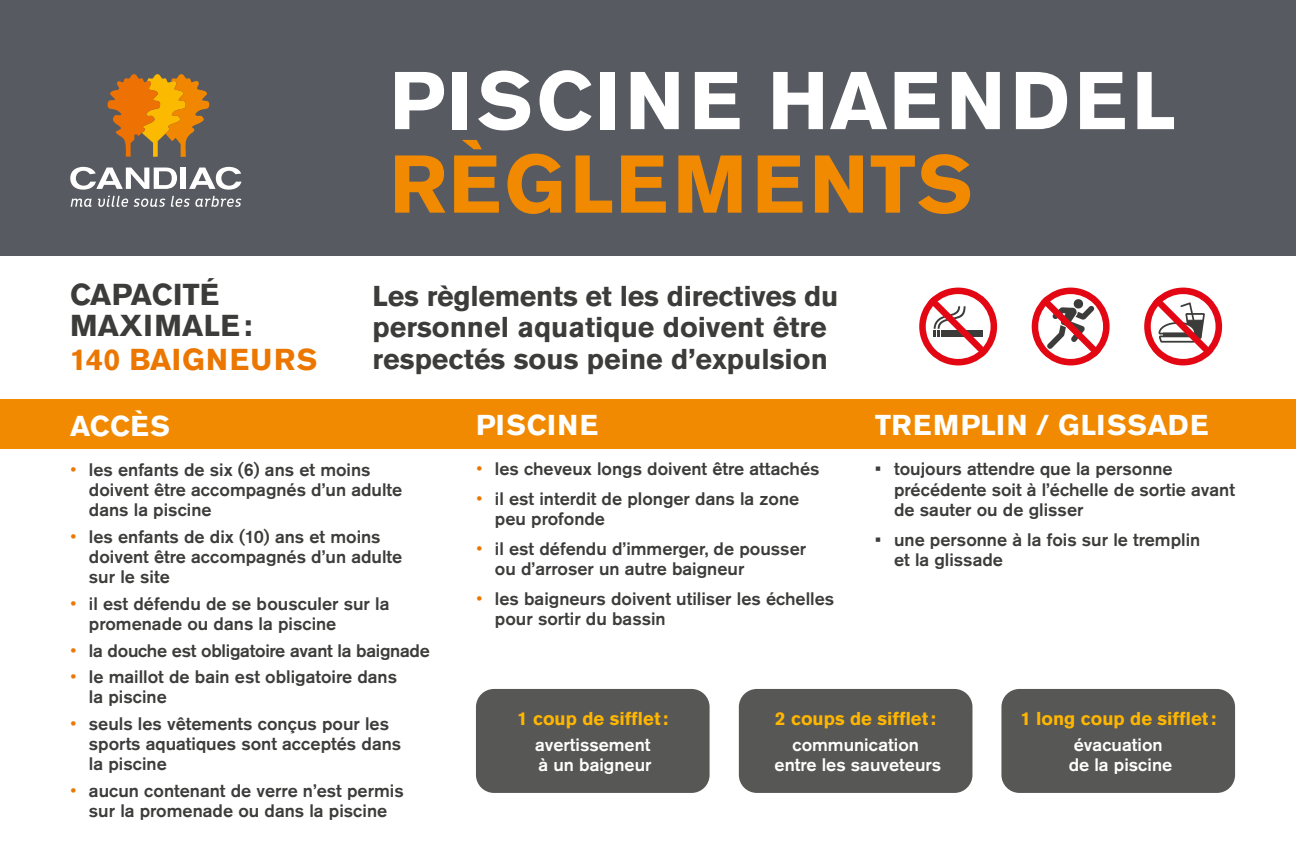
<style>
.page{position:relative;width:1296px;height:864px;background:#fff}
.page>*{position:absolute;margin:0;border:0;box-sizing:border-box;transform-origin:0 0}
.t1{font:700 81px "Akzidenz Grotesk Pro";letter-spacing:.06em;color:#fff}
.t2{font:700 81px "Akzidenz Grotesk Pro";letter-spacing:.04em;color:#f18a00}
.t3{font:700 30px/31px "Akzidenz Grotesk Pro";letter-spacing:.01em;color:#3c3c3b}
.t4{font:700 30px "Akzidenz Grotesk Pro";letter-spacing:.04em;color:#ec7700}
.t5{font:700 28.5px/31.5px "Akzidenz Grotesk Pro";color:#3c3c3b}
.t6{font:700 28.5px "Akzidenz Grotesk Pro";letter-spacing:.03em;color:#fff}
.t7{font:700 18.5px "Akzidenz Grotesk Pro";color:#ffb600}
.t8{font:500 18px/20px "Akzidenz Grotesk Pro";color:#3c3c3b}
.t9{font:500 18px/20.5px "Akzidenz Grotesk Pro";color:#fff}
.s1{font-family:"Flama";color:#ec7700}
</style>
<div class="page">
<div style="left:0;top:399px;width:1296px;height:50px;background:#f18a00"></div>
<div style="left:0;top:0;width:1296px;height:256px;background:#575a60"></div>
<svg style="left:70px;top:167px;width:107px;height:23px"></svg>
<div style="left:181px;top:168px;width:5px;height:21px;background:#fff"></div>
<svg style="left:189px;top:167px;width:52px;height:23px"></svg>
<svg style="left:71px;top:199px;width:21px;height:8px"></svg>
<svg style="left:98px;top:196px;width:30px;height:11px"></svg>
<svg style="left:134px;top:198px;width:31px;height:9px"></svg>
<svg style="left:171px;top:196px;width:70px;height:11px"></svg>
<svg style="left:107px;top:74px;width:103px;height:83px"></svg>
<div style="left:1001px;top:689px;width:234px;height:104px;background:#575756;border-radius:18px"></div>
<div style="left:739px;top:689px;width:233px;height:104px;background:#575756;border-radius:18px"></div>
<div style="left:476px;top:689px;width:234px;height:104px;background:#575756;border-radius:18px"></div>
<svg style="left:1144px;top:288px;width:78px;height:77px"></svg>
<svg style="left:919px;top:288px;width:78px;height:77px"></svg>
<svg style="left:1032px;top:288px;width:78px;height:77px"></svg>
<h2 class="t3" style="left:70px;top:279px;width:184px">CAPACITÉ<br>MAXIMALE:</h2>
<h2 class="t4" style="left:70px;top:341px;width:249px">140 BAIGNEURS</h2>
<h1 class="t1" style="left:390px;top:48px;width:788px">PISCINE HAENDEL</h1>
<h1 class="t2" style="left:390px;top:132px;width:585px">RÈGLEMENTS</h1>
<h3 class="t5" style="left:373px;top:280px;width:467px">Les règlements et les directives du personnel aquatique doivent être respectés sous peine d’expulsion</h3>
<h3 class="t6" style="left:70px;top:408px;width:101px">ACCÈS</h3>
<p class="t8" style="left:89px;top:460px;width:315px;text-indent:-19px"><span class="s1">•</span> les enfants de six (6) ans et moins doivent être accompagnés d’un adulte dans la piscine</p>
<p class="t8" style="left:89px;top:526px;width:315px;text-indent:-19px"><span class="s1">•</span> les enfants de dix (10) ans et moins doivent être accompagnés d’un adulte sur le site</p>
<p class="t8" style="left:89px;top:593px;width:302px;text-indent:-19px"><span class="s1">•</span> il est défendu de se bousculer sur la promenade ou dans la piscine</p>
<p class="t8" style="left:70px;top:640px;width:362px"><span class="s1">•</span> la douche est obligatoire avant la baignade</p>
<p class="t8" style="left:89px;top:667px;width:310px;text-indent:-19px"><span class="s1">•</span> le maillot de bain est obligatoire dans la piscine</p>
<p class="t8" style="left:89px;top:713px;width:314px;text-indent:-19px"><span class="s1">•</span> seuls les vêtements conçus pour les sports aquatiques sont acceptés dans la piscine</p>
<p class="t8" style="left:70px;top:780px;width:335px;text-align:center"><span class="s1">•</span> aucun contenant de verre n’est permis sur la promenade ou dans la piscine</p>
<h3 class="t6" style="left:476px;top:406px;width:124px">PISCINE</h3>
<p class="t8" style="left:476px;top:459px;width:345px"><span class="s1">•</span> les cheveux longs doivent être attachés</p>
<p class="t8" style="left:495px;top:488px;width:306px;line-height:20.5px;text-indent:-19px"><span class="s1">•</span> il est interdit de plonger dans la zone peu profonde</p>
<p class="t8" style="left:495px;top:538px;width:313px;line-height:20.5px;text-indent:-19px"><span class="s1">•</span> il est défendu d’immerger, de pousser ou d’arroser un autre baigneur</p>
<p class="t8" style="left:495px;top:588px;width:341px;line-height:20.5px;text-indent:-19px"><span class="s1">•</span> les baigneurs doivent utiliser les échelles pour sortir du bassin</p>
<h3 class="t6" style="left:875px;top:406px;width:335px">TREMPLIN / GLISSADE</h3>
<p class="t8" style="left:894px;top:459px;width:342px;line-height:20.5px;text-indent:-19px">• toujours attendre que la personne précédente soit à l’échelle de sortie avant de sauter ou de glisser</p>
<p class="t8" style="left:894px;top:529px;width:308px;line-height:20.5px;text-indent:-19px">• une personne à la fois sur le tremplin et la glissade</p>
<p class="t7" style="left:517px;top:706px;width:153px">1 coup de sifflet:</p>
<p class="t9" style="left:535px;top:734px;width:118px">avertissement à un baigneur</p>
<p class="t7" style="left:775px;top:706px;width:162px">2 coups de sifflet:</p>
<p class="t9" style="left:775px;top:734px;width:168px;text-align:center">communication entre les sauveteurs</p>
<p class="t7" style="left:1020px;top:706px;width:197px">1 long coup de sifflet:</p>
<p class="t9" style="left:1069px;top:734px;width:105px">évacuation de la piscine</p>
</div>
